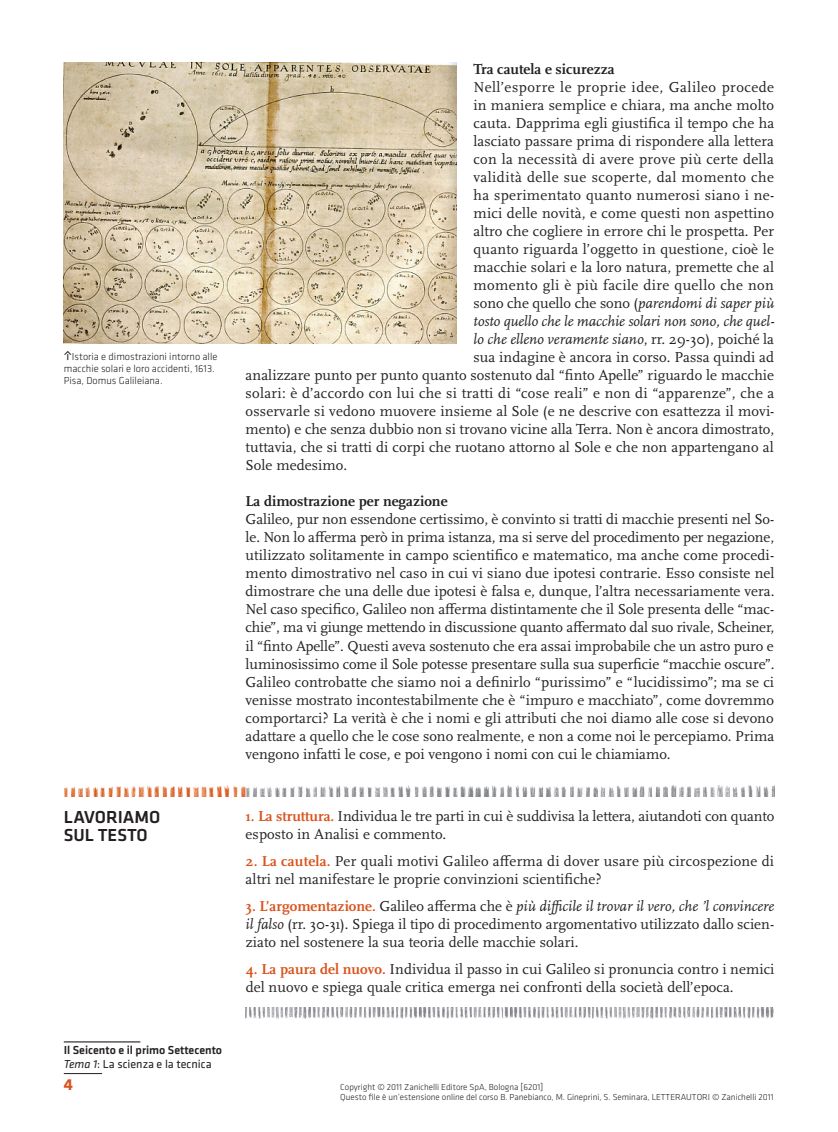
<style>
.page{position:relative;width:838px;height:1132px;background:#fff}
.page>*{position:absolute;margin:0;border:0;box-sizing:border-box;transform-origin:0 0}
.t1{font:500 18px/18px "Klavika";color:#231f20}
.t2{font:700 16.5px "Klavika";color:#d9531c}
.t3{font:15px/18px "Scala OT";letter-spacing:.005em;color:#231f20}
.t4{font:italic 15px "Scala OT";letter-spacing:-.005em;color:#231f20}
.t5{font:700 15px "Scala OT";color:#231f20}
.t6{font:15px "Scala OT";letter-spacing:.035em;color:#231f20}
.t7{font:15px "Scala OT";letter-spacing:.03em;color:#231f20}
.t8{font:15px "Scala OT";letter-spacing:.025em;color:#231f20}
.t9{font:500 12px/13.5px "Klavika";color:#231f20}
.t10{font:300 10.5px/12px "Klavika";color:#231f20}
.t11{font:300 9px/10.5px "Klavika";color:#231f20}
.s1{font-weight:500}
.s2{font-style:italic}
.s3{font-style:normal}
.s4{font-weight:700;color:#d9531c}
.s5{font-weight:400;font-style:italic}
.s6{font-weight:400}
</style>
<div class="page">
<hr style="left:64px;top:1040px;width:76px;height:2px;background:#231f20">
<hr style="left:64px;top:1072px;width:38px;height:1px;background:#231f20">
<img style="left:64px;top:785px;width:710px;height:10px">
<img style="left:501px;top:1007px;width:273px;height:10px">
<img style="left:246px;top:1007px;width:254px;height:10px">
<img style="left:64px;top:63px;width:392px;height:280px">
<p class="t10" style="left:64px;top:350px;width:155px"><span class="s1">•</span>Istoria e dimostrazioni intorno alle macchie solari e loro accidenti, 1613.<br>Pisa, Domus Galileiana.</p>
<p class="t5" style="left:473px;top:61px;width:143px">Tra cautela e sicurezza</p>
<p class="t6" style="left:473px;top:79px;width:302px">Nell’esporre le proprie idee, Galileo procede</p>
<p class="t3" style="left:473px;top:96px;width:302px">in maniera semplice e chiara, ma anche molto</p>
<p class="t3" style="left:473px;top:114px;width:302px">cauta. Dapprima egli giustifica il tempo che ha</p>
<p class="t3" style="left:473px;top:132px;width:302px">lasciato passare prima di rispondere alla lettera</p>
<p class="t3" style="left:473px;top:150px;width:302px">con la necessità di avere prove più certe della</p>
<p class="t7" style="left:473px;top:169px;width:302px">validità delle sue scoperte, dal momento che</p>
<p class="t3" style="left:473px;top:186px;width:302px">ha sperimentato quanto numerosi siano i ne-</p>
<p class="t3" style="left:473px;top:204px;width:302px">mici delle novità, e come questi non aspettino</p>
<p class="t3" style="left:473px;top:222px;width:302px">altro che cogliere in errore chi le prospetta. Per</p>
<p class="t3" style="left:473px;top:240px;width:302px">quanto riguarda l’oggetto in questione, cioè le</p>
<p class="t3" style="left:473px;top:258px;width:302px">macchie solari e la loro natura, premette che al</p>
<p class="t8" style="left:473px;top:277px;width:302px">momento gli è più facile dire quello che non</p>
<p class="t3" style="left:473px;top:294px;width:302px">sono che quello che sono (<span class="s2">parendomi di saper più</span></p>
<p class="t4" style="left:473px;top:313px;width:302px">tosto quello che le macchie solari non sono, che quel-</p>
<p class="t4" style="left:473px;top:331px;width:302px">lo che elleno veramente siano<span class="s3">, rr. 29-30), poiché la</span></p>
<p class="t3" style="left:473px;top:348px;width:302px">sua indagine è ancora in corso. Passa quindi ad</p>
<p class="t3" style="left:246px;top:366px;width:530px">analizzare punto per punto quanto sostenuto dal “finto Apelle” riguardo le macchie</p>
<p class="t3" style="left:246px;top:384px;width:530px">solari: è d’accordo con lui che si tratti di “cose reali” e non di “apparenze”, che a</p>
<p class="t3" style="left:246px;top:402px;width:530px">osservarle si vedono muovere insieme al Sole (e ne descrive con esattezza il movi-</p>
<p class="t3" style="left:246px;top:420px;width:530px">mento) e che senza dubbio non si trovano vicine alla Terra. Non è ancora dimostrato,</p>
<p class="t3" style="left:246px;top:438px;width:529px">tuttavia, che si tratti di corpi che ruotano attorno al Sole e che non appartengano al</p>
<p class="t3" style="left:246px;top:456px;width:103px">Sole medesimo.</p>
<p class="t5" style="left:246px;top:493px;width:203px">La dimostrazione per negazione</p>
<p class="t3" style="left:246px;top:510px;width:530px;text-align:justify">Galileo, pur non essendone certissimo, è convinto si tratti di macchie presenti nel So&shy;le. Non lo afferma però in prima istanza, ma si serve del procedimento per negazione, utilizzato solitamente in campo scientifico e matematico, ma anche come procedi&shy;mento dimostrativo nel caso in cui vi siano due ipotesi contrarie. Esso consiste nel dimostrare che una delle due ipotesi è falsa e, dunque, l’altra necessariamente vera.<br>Nel caso specifico, Galileo non afferma distintamente che il Sole presenta delle “mac&shy;chie”, ma vi giunge mettendo in discussione quanto affermato dal suo rivale, Scheiner, il “finto Apelle”. Questi aveva sostenuto che era assai improbabile che un astro puro e luminosissimo come il Sole potesse presentare sulla sua superficie “macchie oscure”.<br>Galileo controbatte che siamo noi a definirlo “purissimo” e “lucidissimo”; ma se ci venisse mostrato incontestabilmente che è “impuro e macchiato”, come dovremmo comportarci? La verità è che i nomi e gli attributi che noi diamo alle cose si devono adattare a quello che le cose sono realmente, e non a come noi le percepiamo. Prima vengono infatti le cose, e poi vengono i nomi con cui le chiamiamo.</p>
<p class="t1" style="left:64px;top:808px;width:98px">LAVORIAMO<br>SUL TESTO</p>
<p class="t3" style="left:246px;top:806px;width:530px"><span class="s4">1. La struttura.</span> Individua le tre parti in cui è suddivisa la lettera, aiutandoti con quanto esposto in Analisi e commento.</p>
<p class="t3" style="left:246px;top:851px;width:530px"><span class="s4">2. La cautela.</span> Per quali motivi Galileo afferma di dover usare più circospezione di altri nel manifestare le proprie convinzioni scientifiche?</p>
<p class="t3" style="left:246px;top:896px;width:530px;text-align:justify"><span class="s4">3. L’argomentazione.</span> Galileo afferma che è <span class="s2">più difficile il trovar il vero, che ’l convincere il falso</span> (rr. 30-31). Spiega il tipo di procedimento argomentativo utilizzato dallo scien&shy;ziato nel sostenere la sua teoria delle macchie solari.</p>
<p class="t3" style="left:246px;top:959px;width:530px"><span class="s4">4. La paura del nuovo.</span> Individua il passo in cui Galileo si pronuncia contro i nemici del nuovo e spiega quale critica emerga nei confronti della società dell’epoca.</p>
<p class="t9" style="left:64px;top:1043px;width:160px">Il Seicento e il primo Settecento<br><span class="s5">Tema 1</span><span class="s6">: La scienza e la tecnica</span></p>
<p class="t2" style="left:64px;top:1075px;width:11px">4</p>
<p class="t11" style="left:340px;top:1081px;width:435px">Copyright © 2011 Zanichelli Editore SpA, Bologna [6201]<br>Questo file è un’estensione online del corso B. Panebianco, M. Gineprini, S. Seminara, LETTERAUTORI © Zanichelli 2011</p>
</div>
